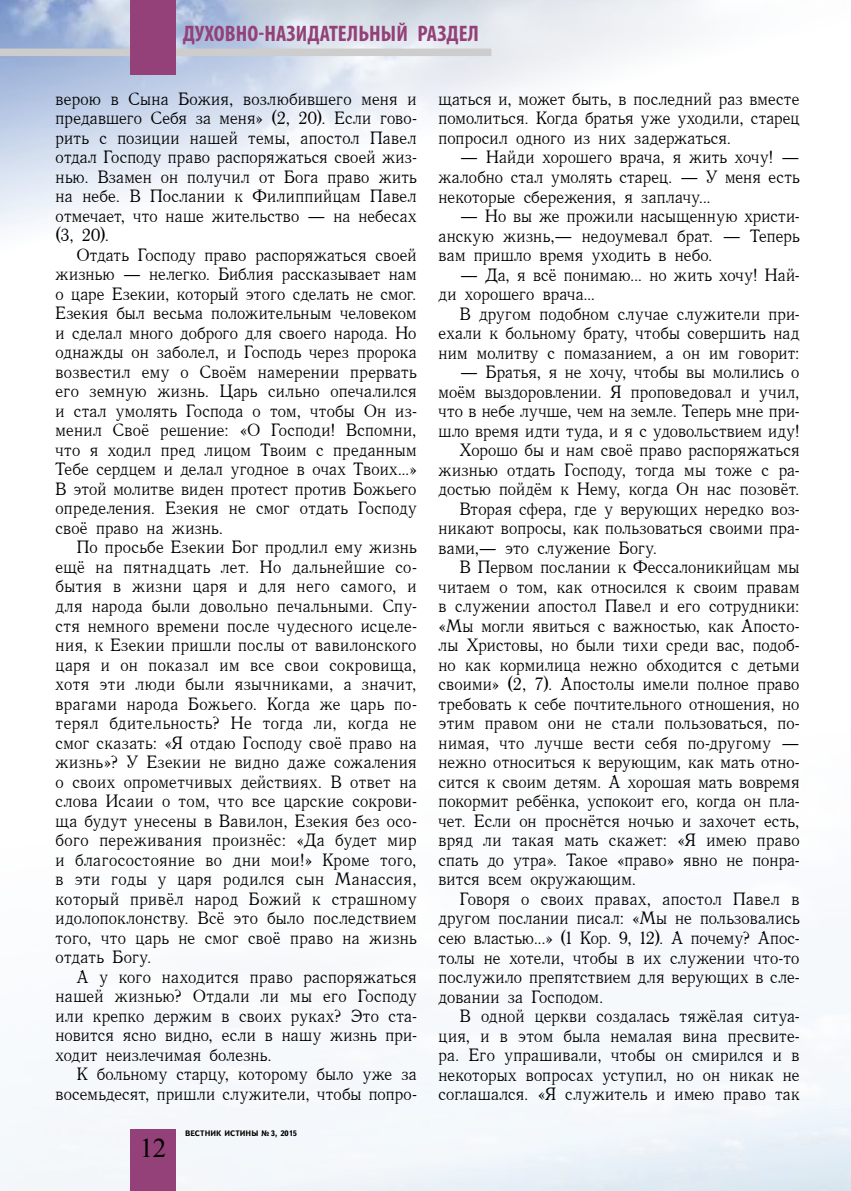
<style>
.page{position:relative;width:851px;height:1191px;background:#fff}
.page>*{position:absolute;margin:0;border:0;box-sizing:border-box;transform-origin:0 0}
.t1{font:27px "Iskoola Pota";color:#000}
.t2{font:700 condensed 22.5px "Myriad Pro";letter-spacing:.005em;color:#934178}
.t3{font:17.7px/19.5px "Antiqua";letter-spacing:-.025em;color:#000;text-align:justify}
.t4{font:700 8.25px "Bukvarnaya";color:#000}
</style>
<div class="page">
<img style="left:0;top:0;width:850px;height:1191px">
<div style="left:0;top:49px;width:491px;height:7px;background:#cdcdcd"></div>
<div style="left:130px;top:0;width:46px;height:74px;background:#934178"></div>
<div style="left:130px;top:1129px;width:46px;height:62px;background:#934178"></div>
<p class="t2" style="left:183px;top:19px;width:297px">ДУХОВНО-НАЗИДАТЕЛЬНЫЙ РАЗДЕЛ</p>
<p class="t3" style="left:55px;top:89px;width:363px">верою в Сына Божия, возлюбившего меня и предавшего Себя за меня» (2, 20). Если гово&shy;рить с позиции нашей темы, апостол Павел отдал Господу право распоряжаться своей жиз&shy;нью. Взамен он получил от Бога право жить на небе. В Послании к Филиппийцам Павел отмечает, что наше жительство — на небесах (3, 20).</p>
<p class="t3" style="left:55px;top:245px;width:363px;text-indent:21px">Отдать Господу право распоряжаться своей жизнью — нелегко. Библия рассказывает нам о царе Езекии, который этого сделать не смог.<br>Езекия был весьма положительным человеком и сделал много доброго для своего народа. Но однажды он заболел, и Господь через пророка возвестил ему о Своём намерении прервать его земную жизнь. Царь сильно опечалился и стал умолять Господа о том, чтобы Он из&shy;менил Своё решение: «О Господи! Вспомни, что я ходил пред лицом Твоим с преданным Тебе сердцем и делал угодное в очах Твоих...» В этой молитве виден протест против Божьего определения. Езекия не смог отдать Господу своё право на жизнь.</p>
<p class="t3" style="left:55px;top:538px;width:363px;text-indent:21px">По просьбе Езекии Бог продлил ему жизнь ещё на пятнадцать лет. Но дальнейшие со&shy;бытия в жизни царя и для него самого, и для народа были довольно печальными. Спу&shy;стя немного времени после чудесного исцеле&shy;ния, к Езекии пришли послы от вавилонского царя и он показал им все свои сокровища, хотя эти люди были язычниками, а значит, врагами народа Божьего. Когда же царь по&shy;терял бдительность? Не тогда ли, когда не смог сказать: «Я отдаю Господу своё право на жизнь»? У Езекии не видно даже сожаления о своих опрометчивых действиях. В ответ на слова Исаии о том, что все царские сокрови&shy;ща будут унесены в Вавилон, Езекия без осо&shy;бого переживания произнёс: «Да будет мир и благосостояние во дни мои!» Кроме того, в эти годы у царя родился сын Манассия, который привёл народ Божий к страшному идолопоклонству. Всё это было последствием того, что царь не смог своё право на жизнь отдать Богу.</p>
<p class="t3" style="left:55px;top:967px;width:363px;text-indent:21px">А у кого находится право распоряжаться нашей жизнью? Отдали ли мы его Господу или крепко держим в своих руках? Это ста&shy;новится ясно видно, если в нашу жизнь при&shy;ходит неизлечимая болезнь.</p>
<p class="t3" style="left:55px;top:1064px;width:363px;text-align:right">К больному старцу, которому было уже за восемьдесят, пришли служители, чтобы попро-</p>
<h1 class="t1" style="left:139px;top:1131px;width:28px">12</h1>
<p class="t4" style="left:185px;top:1128px;width:113px">ВЕСТНИК ИСТИНЫ № 3, 2015</p>
<p class="t3" style="left:438px;top:89px;width:363px">щаться и, может быть, в последний раз вместе помолиться. Когда братья уже уходили, старец попросил одного из них задержаться.</p>
<p class="t3" style="left:438px;top:148px;width:363px;text-indent:21px">— Найди хорошего врача, я жить хочу! — жалобно стал умолять старец. — У меня есть некоторые сбережения, я заплачу...</p>
<p class="t3" style="left:438px;top:206px;width:363px;text-indent:21px">— Но вы же прожили насыщенную христи&shy;анскую жизнь,— недоумевал брат. — Теперь вам пришло время уходить в небо.</p>
<p class="t3" style="left:438px;top:265px;width:363px;text-indent:21px">— Да, я всё понимаю... но жить хочу! Най&shy;ди хорошего врача...</p>
<p class="t3" style="left:438px;top:304px;width:363px;text-indent:21px">В другом подобном случае служители при&shy;ехали к больному брату, чтобы совершить над ним молитву с помазанием, а он им говорит:</p>
<p class="t3" style="left:459px;top:362px;width:342px">— Братья, я не хочу, чтобы вы молились о</p>
<p class="t3" style="left:438px;top:382px;width:363px">моём выздоровлении. Я проповедовал и учил,</p>
<p class="t3" style="left:438px;top:401px;width:363px">что в небе лучше, чем на земле. Теперь мне при-</p>
<p class="t3" style="left:438px;top:421px;width:363px">шло время идти туда, и я с удовольствием иду!</p>
<p class="t3" style="left:459px;top:440px;width:342px">Хорошо бы и нам своё право распоряжаться</p>
<p class="t3" style="left:438px;top:460px;width:363px">жизнью отдать Господу, тогда мы тоже с ра-</p>
<p class="t3" style="left:438px;top:479px;width:363px">достью пойдём к Нему, когда Он нас позовёт.</p>
<p class="t3" style="left:459px;top:499px;width:342px">Вторая сфера, где у верующих нередко воз-</p>
<p class="t3" style="left:438px;top:518px;width:363px">никают вопросы, как пользоваться своими пра-</p>
<p class="t3" style="left:438px;top:538px;width:220px">вами,— это служение Богу.</p>
<p class="t3" style="left:459px;top:557px;width:342px">В Первом послании к Фессалоникийцам мы</p>
<p class="t3" style="left:438px;top:577px;width:363px">читаем о том, как относился к своим правам</p>
<p class="t3" style="left:438px;top:596px;width:363px">в служении апостол Павел и его сотрудники:</p>
<p class="t3" style="left:438px;top:616px;width:363px">«Мы могли явиться с важностью, как Апосто-</p>
<p class="t3" style="left:438px;top:635px;width:363px">лы Христовы, но были тихи среди вас, подоб-</p>
<p class="t3" style="left:438px;top:655px;width:363px">но как кормилица нежно обходится с детьми</p>
<p class="t3" style="left:438px;top:674px;width:363px">своими» (2, 7). Апостолы имели полное право</p>
<p class="t3" style="left:438px;top:694px;width:363px">требовать к себе почтительного отношения, но</p>
<p class="t3" style="left:438px;top:713px;width:363px">этим правом они не стали пользоваться, по-</p>
<p class="t3" style="left:438px;top:733px;width:363px">нимая, что лучше вести себя по-другому —</p>
<p class="t3" style="left:438px;top:752px;width:363px">нежно относиться к верующим, как мать отно-</p>
<p class="t3" style="left:438px;top:772px;width:363px">сится к своим детям. А хорошая мать вовремя</p>
<p class="t3" style="left:438px;top:791px;width:363px">покормит ребёнка, успокоит его, когда он пла-</p>
<p class="t3" style="left:438px;top:811px;width:363px">чет. Если он проснётся ночью и захочет есть,</p>
<p class="t3" style="left:438px;top:831px;width:363px">вряд ли такая мать скажет: «Я имею право</p>
<p class="t3" style="left:438px;top:850px;width:363px">спать до утра». Такое «право» явно не понра-</p>
<p class="t3" style="left:438px;top:870px;width:200px">вится всем окружающим.</p>
<p class="t3" style="left:459px;top:889px;width:342px">Говоря о своих правах, апостол Павел в</p>
<p class="t3" style="left:438px;top:909px;width:363px">другом послании писал: «Мы не пользовались</p>
<p class="t3" style="left:438px;top:928px;width:361px">сею властью...» (1 Кор. 9, 12). А почему? Апос-</p>
<p class="t3" style="left:438px;top:948px;width:363px">толы не хотели, чтобы в их служении что-то</p>
<p class="t3" style="left:438px;top:967px;width:363px">послужило препятствием для верующих в сле-</p>
<p class="t3" style="left:438px;top:987px;width:167px">довании за Господом.</p>
<p class="t3" style="left:459px;top:1006px;width:342px">В одной церкви создалась тяжёлая ситуа-</p>
<p class="t3" style="left:438px;top:1026px;width:363px">ция, и в этом была немалая вина пресвите-</p>
<p class="t3" style="left:438px;top:1045px;width:363px">ра. Его упрашивали, чтобы он смирился и в</p>
<p class="t3" style="left:438px;top:1065px;width:363px">некоторых вопросах уступил, но он никак не</p>
<p class="t3" style="left:438px;top:1084px;width:363px">соглашался. «Я служитель и имею право так</p>
</div>
